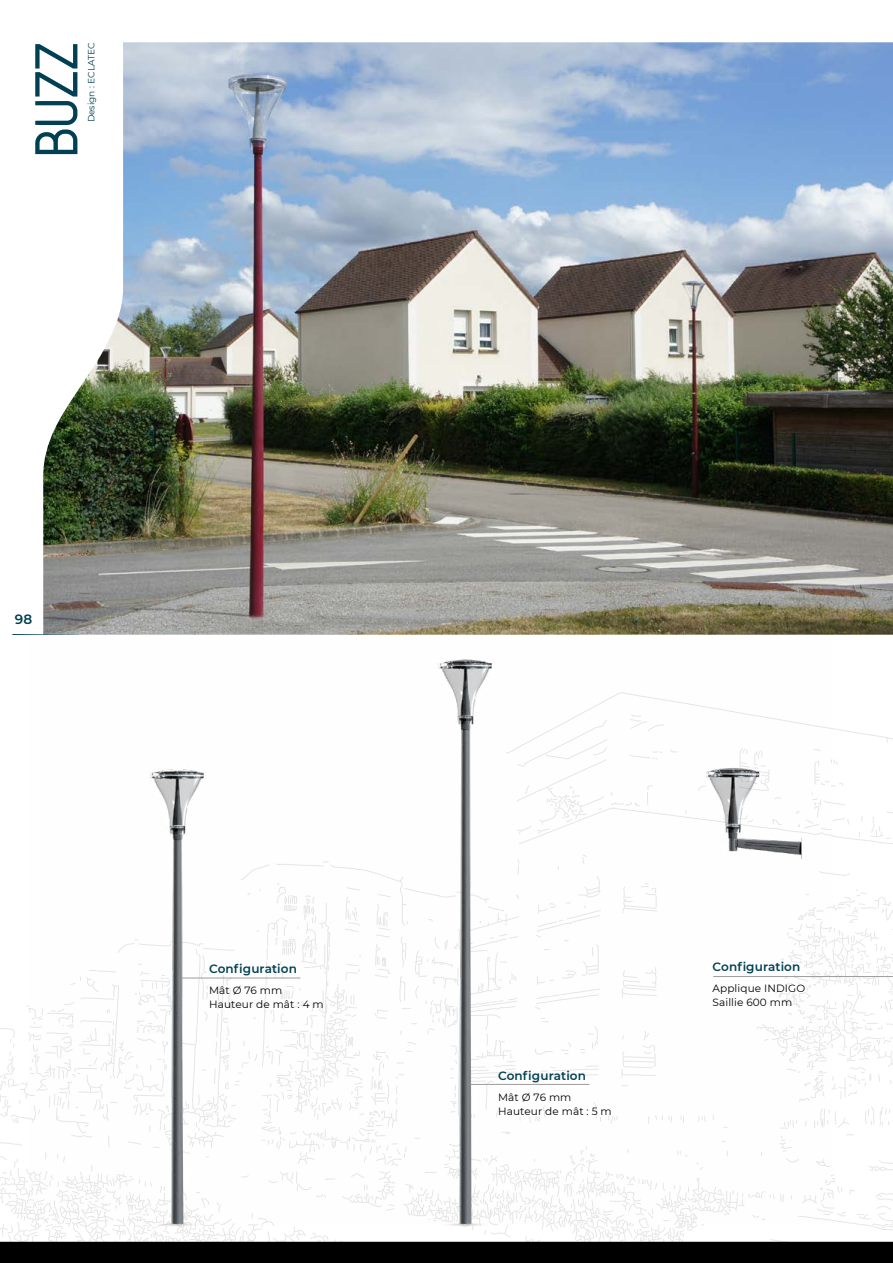
<style>
.page{position:relative;width:893px;height:1263px;background:#fff}
.page>*{position:absolute;margin:0;border:0;box-sizing:border-box;transform-origin:0 0}
.t1{font:60px "Anson";color:#004052}
.t2{font:600 13.5px "Montserrat";color:#004052}
.t3{font:600 12px "Montserrat";letter-spacing:.01em;color:#004052}
.t4{font:10.5px/14px "Montserrat";letter-spacing:.01em;color:#000}
.t5{font:9px "Montserrat";color:#004052}
</style>
<div class="page">
<svg style="left:0;top:728px;width:893px;height:470px"></svg>
<img style="left:43px;top:42px;width:850px;height:593px">
<img style="left:29px;top:659px;width:803px;height:539px">
<hr style="left:713px;top:976px;width:180px;height:1px;background:#9d9d9c">
<hr style="left:182px;top:978px;width:118px;height:1px;background:#9d9d9c">
<hr style="left:471px;top:1084px;width:118px;height:1px;background:#9d9d9c">
<svg style="left:0;top:1198px;width:893px;height:65px"></svg>
<hr style="left:13px;top:634px;width:66px;height:1px;background:#004052">
<h1 class="t1" style="left:23px;top:156px;width:115px;rotate:-90deg">BUZZ</h1>
<p class="t5" style="left:85px;top:122px;width:82px;rotate:-90deg">Design : ECLATEC</p>
<p class="t2" style="left:15px;top:609px;width:19px">98</p>
<p class="t3" style="left:209px;top:961px;width:89px">Configuration</p>
<p class="t4" style="left:209px;top:983px;width:116px">Mât Ø 76 mm<br>Hauteur de mât : 4 m</p>
<p class="t3" style="left:498px;top:1067px;width:89px">Configuration</p>
<p class="t4" style="left:498px;top:1090px;width:115px">Mât Ø 76 mm<br>Hauteur de mât : 5 m</p>
<p class="t3" style="left:712px;top:958px;width:89px">Configuration</p>
<p class="t4" style="left:712px;top:981px;width:94px">Applique INDIGO<br>Saillie 600 mm</p>
</div>
